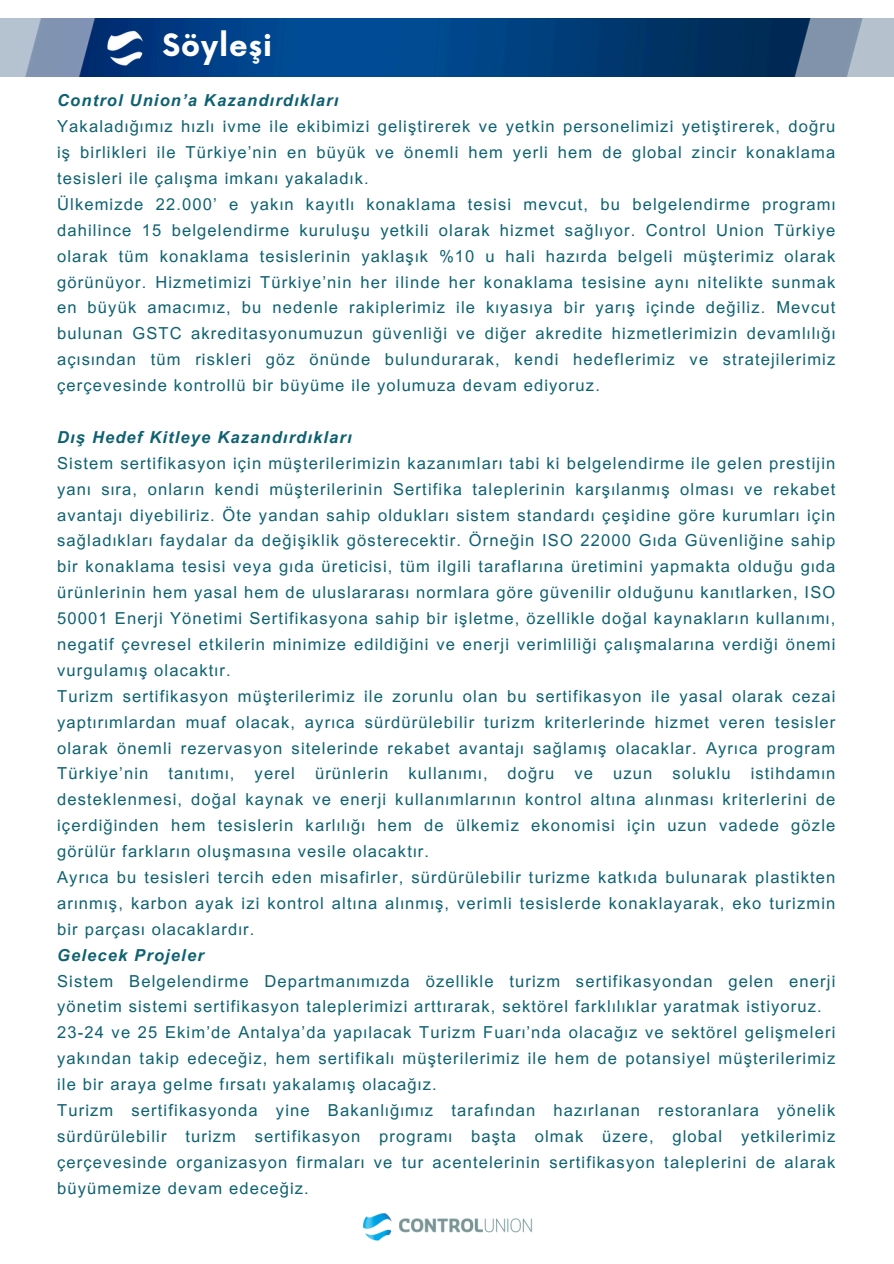
<style>
.page{position:relative;width:894px;height:1264px;background:#fff}
.page>*{position:absolute;margin:0;border:0;box-sizing:border-box;transform-origin:0 0}
.t1{font:700 30px "Now";letter-spacing:.03em;color:#fff}
.t2{font:16.5px/25.8px "Arial MT Pro";letter-spacing:.07em;color:#0e6171;text-align:justify}
.t3{font:italic 700 16.5px "Arial MT Pro";letter-spacing:.07em;color:#0e6171}
</style>
<div class="page">
<img style="left:0;top:18px;width:893px;height:59px">
<img style="left:104px;top:23px;width:46px;height:49px">
<img style="left:363px;top:1213px;width:169px;height:28px">
<h1 class="t1" style="left:162px;top:29px;width:107px">Söyleşi</h1>
<p class="t3" style="left:57px;top:94px;width:283px">Control Union’a Kazandırdıkları</p>
<p class="t2" style="left:57px;top:116px;width:779px">Yakaladığımız hızlı ivme ile ekibimizi geliştirerek ve yetkin personelimizi yetiştirerek, doğru iş birlikleri ile Türkiye’nin en büyük ve önemli hem yerli hem de global zincir konaklama tesisleri ile çalışma imkanı yakaladık.</p>
<p class="t2" style="left:57px;top:193px;width:779px">Ülkemizde 22.000’ e yakın kayıtlı konaklama tesisi mevcut, bu belgelendirme programı dahilince 15 belgelendirme kuruluşu yetkili olarak hizmet sağlıyor. Control Union Türkiye olarak tüm konaklama tesislerinin yaklaşık %10 u hali hazırda belgeli müşterimiz olarak görünüyor. Hizmetimizi Türkiye’nin her ilinde her konaklama tesisine aynı nitelikte sunmak en büyük amacımız, bu nedenle rakiplerimiz ile kıyasıya bir yarış içinde değiliz. Mevcut bulunan GSTC akreditasyonumuzun güvenliği ve diğer akredite hizmetlerimizin devamlılığı açısından tüm riskleri göz önünde bulundurarak, kendi hedeflerimiz ve stratejilerimiz çerçevesinde kontrollü bir büyüme ile yolumuza devam ediyoruz.</p>
<p class="t3" style="left:57px;top:431px;width:296px">Dış Hedef Kitleye Kazandırdıkları</p>
<p class="t2" style="left:57px;top:452px;width:779px">Sistem sertifikasyon için müşterilerimizin kazanımları tabi ki belgelendirme ile gelen prestijin yanı sıra, onların kendi müşterilerinin Sertifika taleplerinin karşılanmış olması ve rekabet avantajı diyebiliriz. Öte yandan sahip oldukları sistem standardı çeşidine göre kurumları için sağladıkları faydalar da değişiklik gösterecektir. Örneğin ISO 22000 Gıda Güvenliğine sahip bir konaklama tesisi veya gıda üreticisi, tüm ilgili taraflarına üretimini yapmakta olduğu gıda ürünlerinin hem yasal hem de uluslararası normlara göre güvenilir olduğunu kanıtlarken, ISO 50001 Enerji Yönetimi Sertifikasyona sahip bir işletme, özellikle doğal kaynakların kullanımı, negatif çevresel etkilerin minimize edildiğini ve enerji verimliliği çalışmalarına verdiği önemi vurgulamış olacaktır.</p>
<p class="t2" style="left:57px;top:685px;width:779px">Turizm sertifikasyon müşterilerimiz ile zorunlu olan bu sertifikasyon ile yasal olarak cezai yaptırımlardan muaf olacak, ayrıca sürdürülebilir turizm kriterlerinde hizmet veren tesisler olarak önemli rezervasyon sitelerinde rekabet avantajı sağlamış olacaklar. Ayrıca program Türkiye’nin tanıtımı, yerel ürünlerin kullanımı, doğru ve uzun soluklu istihdamın desteklenmesi, doğal kaynak ve enerji kullanımlarının kontrol altına alınması kriterlerini de içerdiğinden hem tesislerin karlılığı hem de ülkemiz ekonomisi için uzun vadede gözle görülür farkların oluşmasına vesile olacaktır.</p>
<p class="t2" style="left:57px;top:866px;width:779px">Ayrıca bu tesisleri tercih eden misafirler, sürdürülebilir turizme katkıda bulunarak plastikten arınmış, karbon ayak izi kontrol altına alınmış, verimli tesislerde konaklayarak, eko turizmin bir parçası olacaklardır.</p>
<p class="t3" style="left:57px;top:948px;width:148px">Gelecek Projeler</p>
<p class="t2" style="left:57px;top:969px;width:777px">Sistem Belgelendirme Departmanımızda özellikle turizm sertifikasyondan gelen enerji yönetim sistemi sertifikasyon taleplerimizi arttırarak, sektörel farklılıklar yaratmak istiyoruz.</p>
<p class="t2" style="left:57px;top:1021px;width:779px">23-24 ve 25 Ekim’de Antalya’da yapılacak Turizm Fuarı’nda olacağız ve sektörel gelişmeleri yakından takip edeceğiz, hem sertifikalı müşterilerimiz ile hem de potansiyel müşterilerimiz ile bir araya gelme fırsatı yakalamış olacağız.</p>
<p class="t2" style="left:57px;top:1099px;width:779px">Turizm sertifikasyonda yine Bakanlığımız tarafından hazırlanan restoranlara yönelik sürdürülebilir turizm sertifikasyon programı başta olmak üzere, global yetkilerimiz çerçevesinde organizasyon firmaları ve tur acentelerinin sertifikasyon taleplerini de alarak büyümemize devam edeceğiz.</p>
</div>
